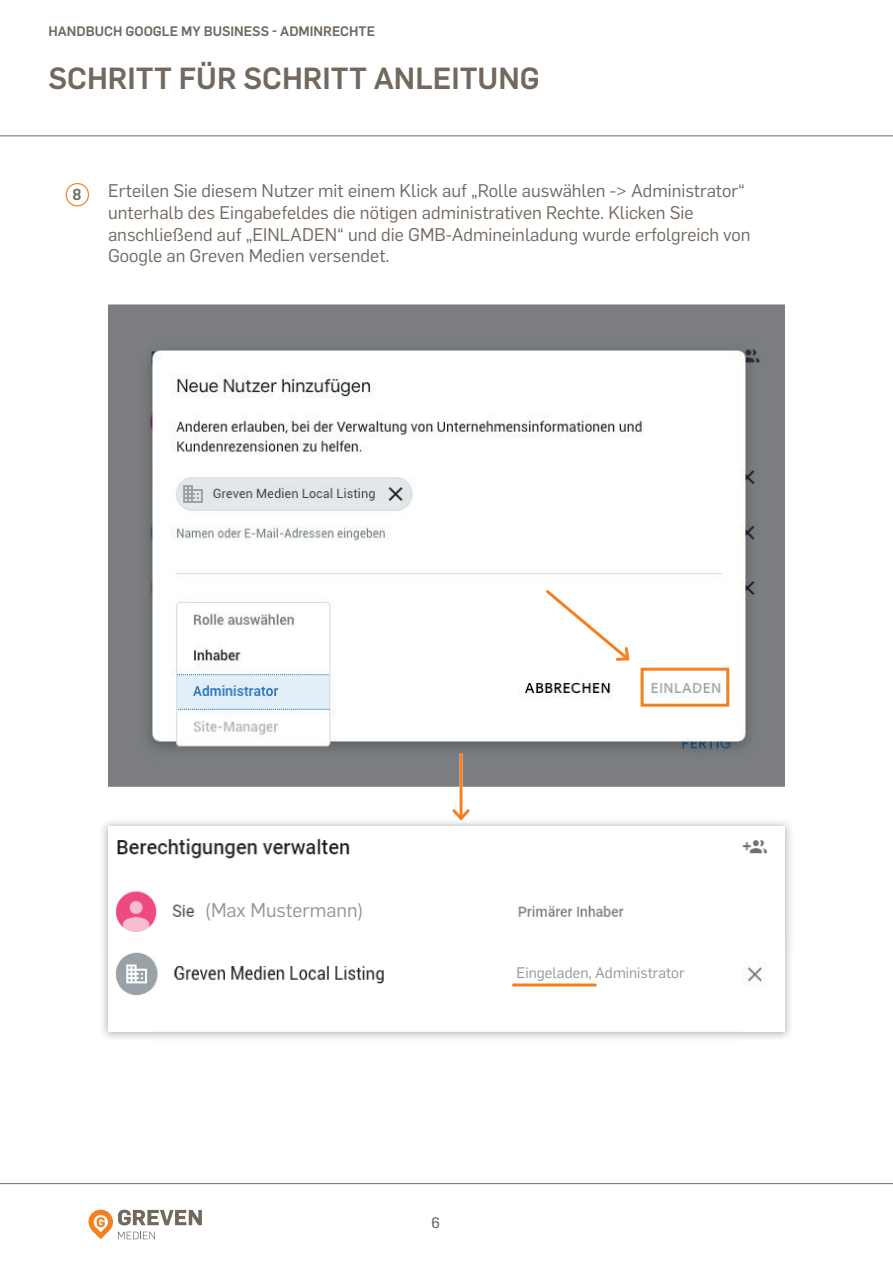
<style>
.page{position:relative;width:893px;height:1263px;background:#fff}
.page>*{position:absolute;margin:0;border:0;box-sizing:border-box;transform-origin:0 0}
.t1{font:500 30px "Flama";color:#71685e}
.t2{font:19.5px "Flama";color:#929697}
.t3{font:18px/21.6px "Flama";color:#71685e}
.t4{font:500 15.6px "Flama";color:#71685e}
.t5{font:15px "Flama";color:#929697}
.t6{font:15px "Flama Basic";color:#71685e}
.t7{font:500 13.5px "Flama";color:#71685e}
</style>
<div class="page">
<hr style="left:0;top:1183px;width:893px;height:1px;background:#71685e">
<svg style="left:88px;top:1209px;width:114px;height:30px"></svg>
<img style="left:108px;top:304px;width:677px;height:483px">
<hr style="left:0;top:135px;width:893px;height:1px;background:#71685e">
<div style="left:66px;top:183px;width:23px;height:23px;border:1px solid #f58021;border-radius:50%"></div>
<div style="left:641px;top:668px;width:88px;height:39px;border:3px solid #f58021"></div>
<svg style="left:543px;top:587px;width:89px;height:76px"></svg>
<hr style="left:460px;top:753px;width:3px;height:67px;background:#f58021;border-radius:2px">
<svg style="left:452px;top:809px;width:18px;height:12px"></svg>
<img style="left:115px;top:838px;width:653px;height:194px">
<div style="left:198px;top:888px;width:245px;height:46px;background:#fff"></div>
<div style="left:164px;top:952px;width:570px;height:46px;background:#fff"></div>
<hr style="left:513px;top:983px;width:82px;height:3px;background:#f58021">
<img style="left:116px;top:944px;width:295px;height:61px">
<img style="left:164px;top:952px;width:247px;height:46px">
<img style="left:175px;top:967px;width:180px;height:14px">
<p class="t7" style="left:49px;top:21px;width:328px">HANDBUCH GOOGLE MY BUSINESS - ADMINRECHTE</p>
<h1 class="t1" style="left:49px;top:56px;width:493px">SCHRITT FÜR SCHRITT ANLEITUNG</h1>
<p class="t4" style="left:73px;top:183px;width:11px">8</p>
<p class="t3" style="left:108px;top:179px;width:644px">Erteilen Sie diesem Nutzer mit einem Klick auf „Rolle auswählen -&gt; Administrator“ unterhalb des Eingabefeldes die nötigen administrativen Rechte. Klicken Sie anschließend auf „EINLADEN“ und die GMB-Admineinladung wurde erfolgreich von Google an Greven Medien versendet.</p>
<p class="t2" style="left:205px;top:895px;width:160px">(Max Mustermann)</p>
<p class="t5" style="left:517px;top:961px;width:170px">Eingeladen, Administrator</p>
<p class="t6" style="left:431px;top:1211px;width:10px">6</p>
</div>
